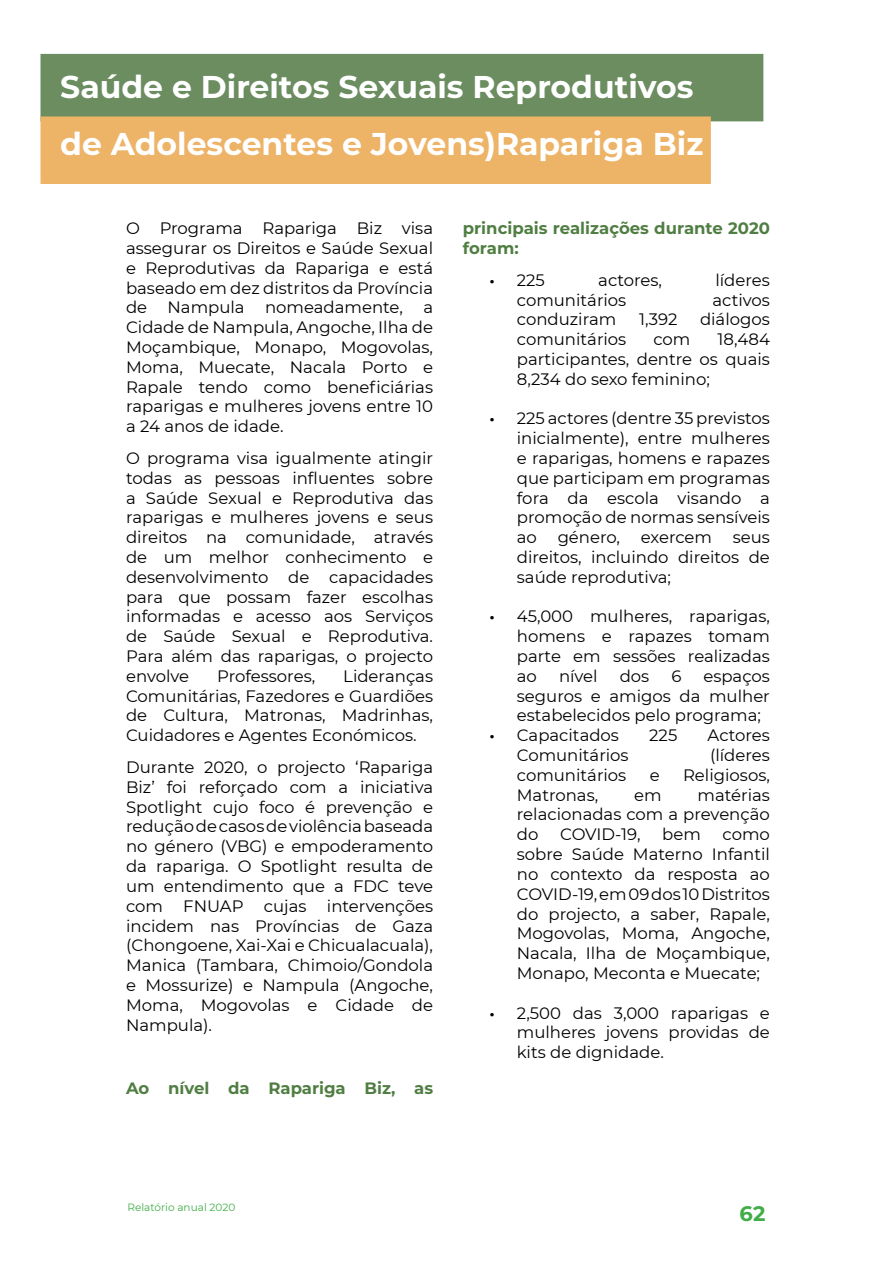
<style>
.page{position:relative;width:893px;height:1263px;background:#fff}
.page>*{position:absolute;margin:0;border:0;box-sizing:border-box;transform-origin:0 0}
.t1{font:700 31.5px/57px "Montserrat";color:#fff}
.t2{font:700 21px "Montserrat";color:#41ad49}
.t3{font:16.5px/19.8px "Montserrat";color:#000;text-align:justify}
.t4{font:700 16.5px/19.8px "Montserrat";color:#507e42}
.t5{font:10.5px "Montserrat";color:#41ad49}
.s1{font-family:"Myriad Pro"}
</style>
<div class="page">
<div style="left:41px;top:54px;width:722px;height:67px;background:#6b8d60"></div>
<div style="left:41px;top:116px;width:670px;height:68px;background:#edb367"></div>
<h1 class="t1" style="left:60px;top:57px;width:673px">Saúde e Direitos Sexuais Reprodutivos de Adolescentes e Jovens)Rapariga Biz e</h1>
<p class="t3" style="left:126px;top:218px;width:309px">O Programa Rapariga Biz visa assegurar os Direitos e Saúde Sexual e Reprodutivas da Rapariga e está baseado em dez distritos da Província de Nampula nomeadamente, a Cidade de Nampula, Angoche, Ilha de Moçambique, Monapo, Mogovolas, Moma, Muecate, Nacala Porto e Rapale tendo como beneficiárias raparigas e mulheres jovens entre 10 a 24 anos de idade.</p>
<p class="t3" style="left:126px;top:448px;width:309px">O programa visa igualmente atingir todas as pessoas influentes sobre a Saúde Sexual e Reprodutiva das raparigas e mulheres jovens e seus direitos na comunidade, através de um melhor conhecimento e desenvolvimento de capacidades para que possam fazer escolhas informadas e acesso aos Serviços de Saúde Sexual e Reprodutiva.<br>Para além das raparigas, o projecto envolve</p>
<p class="t3" style="left:217px;top:665px;width:100px">Professores,</p>
<p class="t3" style="left:126px;top:665px;width:309px;text-indent:217px">Lideranças Comunitárias, Fazedores e Guardiões de Cultura, Matronas, Madrinhas, Cuidadores e Agentes Económicos.</p>
<p class="t3" style="left:126px;top:757px;width:309px">Durante 2020, o projecto ‘Rapariga Biz’ foi reforçado com a iniciativa Spotlight cujo foco é prevenção e redução de casos de violência baseada no género (VBG) e empoderamento da rapariga. O Spotlight resulta de um entendimento que a FDC teve com FNUAP cujas intervenções incidem nas Províncias de Gaza (Chongoene, Xai-Xai e Chicualacuala), Manica (Tambara, Chimoio/Gondola e Mossurize) e Nampula (Angoche, Moma, Mogovolas e Cidade de Nampula).</p>
<p class="t4" style="left:126px;top:1077px;width:309px">Ao nível da Rapariga Biz, as</p>
<p class="t4" style="left:463px;top:218px;width:308px">principais realizações durante 2020 foram:</p>
<p class="t3" style="left:490px;top:269px;width:57px"><span class="s1">•</span> 225</p>
<p class="t3" style="left:598px;top:269px;width:65px">actores,</p>
<p class="t3" style="left:715px;top:269px;width:56px">líderes</p>
<p class="t3" style="left:517px;top:289px;width:111px">comunitários</p>
<p class="t3" style="left:712px;top:289px;width:59px">activos</p>
<p class="t3" style="left:517px;top:309px;width:101px">conduziram</p>
<p class="t3" style="left:639px;top:309px;width:40px">1,392</p>
<p class="t3" style="left:700px;top:309px;width:71px">diálogos</p>
<p class="t3" style="left:517px;top:329px;width:111px">comunitários</p>
<p class="t3" style="left:653px;top:329px;width:38px">com</p>
<p class="t3" style="left:517px;top:329px;width:255px;text-indent:201px">18,484 participantes, dentre os quais 8,234 do sexo feminino;</p>
<p class="t3" style="left:517px;top:408px;width:255px;text-indent:-27px"><span class="s1">•</span> 225 actores (dentre 35 previstos inicialmente), entre mulheres e raparigas, homens e rapazes que participam em programas fora da escola visando a promoção de normas sensíveis ao</p>
<p class="t3" style="left:558px;top:527px;width:64px">género,</p>
<p class="t3" style="left:641px;top:527px;width:73px">exercem</p>
<p class="t3" style="left:517px;top:527px;width:255px;text-indent:216px">seus direitos, incluindo direitos de saúde reprodutiva;</p>
<p class="t3" style="left:517px;top:606px;width:255px;text-indent:-27px"><span class="s1">•</span> 45,000 mulheres, raparigas, homens e rapazes tomam parte em sessões realizadas ao</p>
<p class="t3" style="left:559px;top:665px;width:40px">nível</p>
<p class="t3" style="left:620px;top:665px;width:31px">dos</p>
<p class="t3" style="left:671px;top:665px;width:12px">6</p>
<p class="t3" style="left:517px;top:665px;width:255px;text-indent:187px">espaços seguros e amigos da mulher estabelecidos pelo programa;</p>
<p class="t3" style="left:490px;top:725px;width:131px"><span class="s1">•</span> Capacitados</p>
<p class="t3" style="left:649px;top:725px;width:30px">225</p>
<p class="t3" style="left:708px;top:725px;width:64px">Actores</p>
<p class="t3" style="left:517px;top:745px;width:113px">Comunitários</p>
<p class="t3" style="left:710px;top:745px;width:61px">(líderes</p>
<p class="t3" style="left:517px;top:764px;width:111px">comunitários</p>
<p class="t3" style="left:650px;top:764px;width:11px">e</p>
<p class="t3" style="left:683px;top:764px;width:88px">Religiosos,</p>
<p class="t3" style="left:517px;top:784px;width:83px">Matronas,</p>
<p class="t3" style="left:634px;top:784px;width:29px">em</p>
<p class="t3" style="left:517px;top:784px;width:255px;text-indent:181px">matérias relacionadas com a prevenção do</p>
<p class="t3" style="left:560px;top:824px;width:82px">COVID-19,</p>
<p class="t3" style="left:662px;top:824px;width:40px">bem</p>
<p class="t3" style="left:517px;top:824px;width:255px;text-indent:206px">como sobre Saúde Materno Infantil no contexto da resposta ao COVID-19, em 09 dos 10 Distritos do projecto, a saber, Rapale, Mogovolas, Moma, Angoche, Nacala, Ilha de Moçambique, Monapo, Meconta e Muecate;</p>
<p class="t3" style="left:517px;top:1002px;width:255px;text-indent:-27px"><span class="s1">•</span> 2,500 das 3,000 raparigas e mulheres jovens providas de kits de dignidade.</p>
<p class="t5" style="left:128px;top:1200px;width:109px">Relatório anual 2020</p>
<p class="t2" style="left:740px;top:1199px;width:27px">62</p>
</div>
